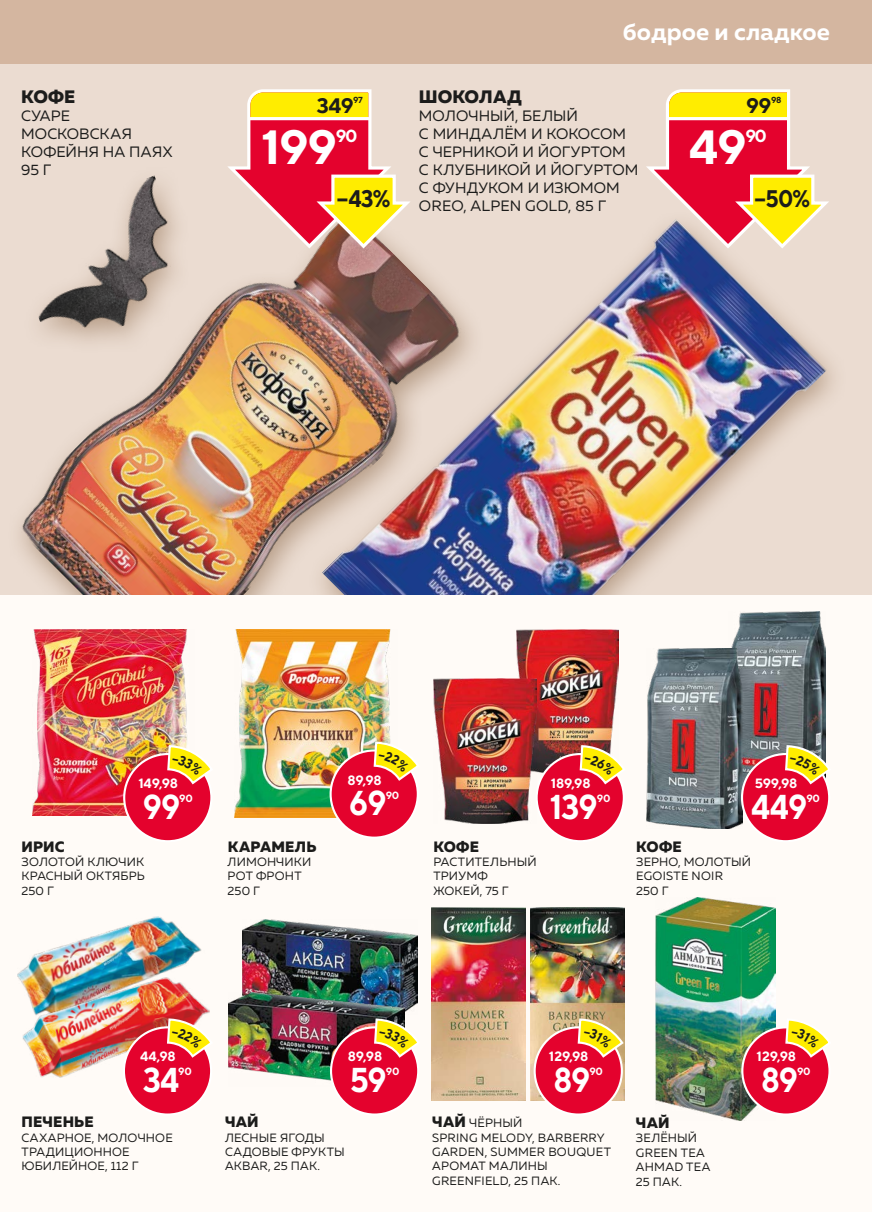
<style>
.page{position:relative;width:872px;height:1212px;background:#fff}
.page>*{position:absolute;margin:0;border:0;box-sizing:border-box;transform-origin:0 0}
.t1{font:700 48px "TT Norms";color:#fff}
.t2{font:700 34.5px "TT Norms";letter-spacing:-.025em;color:#fff;scale:.9 1}
.t3{font:700 24px "Muller";color:#fff}
.t4{font:700 24px "TT Norms";color:#1c1c1b;scale:.9 1}
.t5{font:700 21px "TT Norms";color:#1c1c1b}
.t6{font:800 18px "Muller";color:#1c1c1b}
.t7{font:700 17.55px "TT Norms";color:#fff}
.t8{font:15px/18px "Muller";color:#1c1c1b}
.t9{font:800 15px "Muller";letter-spacing:.01em;color:#1c1c1b}
.t10{font:700 13.5px "TT Norms";letter-spacing:-.015em;color:#fff}
.t11{font:12px/14.4px "Muller";letter-spacing:.015em;color:#1c1c1b}
.t12{font:700 10.5px "TT Norms";letter-spacing:-.025em;color:#fff}
.t13{font:700 8.7px "TT Norms";color:#1c1c1b}
.s1{font-weight:800;font-size:15px}
</style>
<div class="page">
<div style="left:0;top:64px;width:872px;height:531px;background:#ebdcd1"></div>
<img style="left:489px;top:251px;width:338px;height:344px">
<img style="left:19px;top:251px;width:470px;height:344px">
<div style="left:0;top:0;width:872px;height:64px;background:#d4b6a0"></div>
<svg style="left:646px;top:89px;width:183px;height:162px"></svg>
<hr style="left:668px;top:117px;width:120px;height:3px;background:#fff">
<div style="left:0;top:595px;width:872px;height:617px;background:#fffbf7"></div>
<svg style="left:227px;top:89px;width:183px;height:162px"></svg>
<hr style="left:249px;top:117px;width:120px;height:3px;background:#fff">
<img style="left:33px;top:630px;width:154px;height:186px">
<div style="left:124px;top:754px;width:87px;height:87px;background:#e4022d;border-radius:50%"></div>
<img style="left:235px;top:630px;width:156px;height:188px">
<div style="left:330px;top:750px;width:88px;height:88px;background:#e4022d;border-radius:50%"></div>
<div style="left:329px;top:749px;width:90px;height:90px;border:2px solid #fff;border-radius:50%"></div>
<img style="left:516px;top:630px;width:103px;height:143px">
<img style="left:434px;top:679px;width:102px;height:145px">
<div style="left:536px;top:754px;width:88px;height:87px;background:#e4022d;border-radius:50%"></div>
<div style="left:535px;top:753px;width:90px;height:89px;border:2px solid #fff;border-radius:50%"></div>
<img style="left:731px;top:612px;width:94px;height:171px">
<img style="left:646px;top:648px;width:97px;height:180px">
<div style="left:742px;top:754px;width:87px;height:87px;background:#e4022d;border-radius:50%"></div>
<img style="left:17px;top:916px;width:185px;height:65px">
<img style="left:21px;top:976px;width:189px;height:102px">
<div style="left:124px;top:1027px;width:87px;height:87px;background:#e4022d;border-radius:50%"></div>
<img style="left:242px;top:920px;width:176px;height:94px">
<img style="left:229px;top:992px;width:175px;height:89px">
<div style="left:331px;top:1027px;width:87px;height:87px;background:#e4022d;border-radius:50%"></div>
<img style="left:431px;top:908px;width:94px;height:192px">
<img style="left:530px;top:908px;width:94px;height:192px">
<div style="left:534px;top:1027px;width:88px;height:87px;background:#e4022d;border-radius:50%"></div>
<div style="left:533px;top:1026px;width:90px;height:89px;border:2px solid #fff;border-radius:50%"></div>
<img style="left:656px;top:897px;width:119px;height:224px">
<div style="left:742px;top:1027px;width:87px;height:87px;background:#e4022d;border-radius:50%"></div>
<div style="left:22px;top:163px;width:171px;height:194px;background:#ebdcd1"></div>
<img style="left:19px;top:176px;width:182px;height:177px">
<svg style="left:166px;top:744px;width:45px;height:93px"></svg>
<svg style="left:372px;top:740px;width:47px;height:94px"></svg>
<svg style="left:578px;top:744px;width:47px;height:93px"></svg>
<svg style="left:784px;top:744px;width:45px;height:93px"></svg>
<svg style="left:166px;top:1017px;width:45px;height:94px"></svg>
<svg style="left:373px;top:1017px;width:45px;height:94px"></svg>
<svg style="left:576px;top:1017px;width:49px;height:94px"></svg>
<svg style="left:784px;top:1020px;width:45px;height:91px"></svg>
<h3 class="t6" style="left:21px;top:86px;width:56px">КОФЕ</h3>
<p class="t8" style="left:21px;top:107px;width:153px">СУАРЕ<br>МОСКОВСКАЯ<br>КОФЕЙНЯ НА ПАЯХ<br>95 Г</p>
<h3 class="t5" style="left:317px;top:92px;width:38px">349</h3>
<p class="t13" style="left:353px;top:95px;width:11px">97</p>
<h1 class="t1" style="left:261px;top:117px;width:77px">199</h1>
<h3 class="t7" style="left:336px;top:125px;width:23px">90</h3>
<h3 class="t4" style="left:337px;top:183px;width:61px">−43%</h3>
<h3 class="t3" style="left:623px;top:17px;width:208px">бодрое и сладкое</h3>
<h3 class="t6" style="left:419px;top:86px;width:105px">ШОКОЛАД</h3>
<p class="t8" style="left:419px;top:107px;width:221px">МОЛОЧНЫЙ, БЕЛЫЙ<br>С МИНДАЛЁМ И КОКОСОМ<br>С ЧЕРНИКОЙ И ЙОГУРТОМ<br>С КЛУБНИКОЙ И ЙОГУРТОМ<br>С ФУНДУКОМ И ИЗЮМОМ<br>OREO, ALPEN GOLD, 85 Г</p>
<h3 class="t5" style="left:746px;top:92px;width:27px">99</h3>
<p class="t13" style="left:771px;top:95px;width:12px">98</p>
<h1 class="t1" style="left:689px;top:117px;width:59px">49</h1>
<h3 class="t7" style="left:745px;top:125px;width:23px">90</h3>
<h3 class="t4" style="left:754px;top:183px;width:63px">−50%</h3>
<p class="t10" style="left:138px;top:775px;width:41px">149,98</p>
<h2 class="t2" style="left:143px;top:785px;width:43px">99</h2>
<p class="t12" style="left:179px;top:792px;width:15px">90</p>
<p class="t10" style="left:347px;top:771px;width:36px">89,98</p>
<h2 class="t2" style="left:349px;top:781px;width:43px">69</h2>
<p class="t12" style="left:386px;top:788px;width:15px">90</p>
<p class="t10" style="left:551px;top:775px;width:41px">189,98</p>
<h2 class="t2" style="left:550px;top:785px;width:55px">139</h2>
<p class="t12" style="left:597px;top:792px;width:15px">90</p>
<p class="t10" style="left:754px;top:775px;width:44px">599,98</p>
<h2 class="t2" style="left:751px;top:785px;width:64px">449</h2>
<p class="t12" style="left:806px;top:792px;width:15px">90</p>
<p class="t9" style="left:22px;top:837px;width:45px">ИРИС</p>
<p class="t11" style="left:21px;top:854px;width:125px;text-align:justify">ЗОЛОТОЙ КЛЮЧИК КРАСНЫЙ ОКТЯБРЬ 250 Г</p>
<p class="t9" style="left:228px;top:837px;width:90px">КАРАМЕЛЬ</p>
<p class="t11" style="left:228px;top:854px;width:85px">ЛИМОНЧИКИ<br>РОТ ФРОНТ<br>250 Г</p>
<p class="t9" style="left:433px;top:837px;width:47px">КОФЕ</p>
<p class="t11" style="left:433px;top:854px;width:105px">РАСТИТЕЛЬНЫЙ<br>ТРИУМФ<br>ЖОКЕЙ, 75 Г</p>
<p class="t9" style="left:636px;top:837px;width:47px">КОФЕ</p>
<p class="t11" style="left:636px;top:854px;width:116px">ЗЕРНО, МОЛОТЫЙ<br>EGOISTE NOIR<br>250 Г</p>
<p class="t10" style="left:140px;top:1048px;width:37px">44,98</p>
<p class="t10" style="left:348px;top:1048px;width:36px">89,98</p>
<p class="t10" style="left:549px;top:1048px;width:41px">129,98</p>
<p class="t10" style="left:756px;top:1048px;width:41px">129,98</p>
<h2 class="t2" style="left:143px;top:1058px;width:42px">34</h2>
<p class="t12" style="left:178px;top:1065px;width:15px">90</p>
<h2 class="t2" style="left:350px;top:1058px;width:43px">59</h2>
<p class="t12" style="left:386px;top:1065px;width:15px">90</p>
<h2 class="t2" style="left:553px;top:1058px;width:42px">89</h2>
<p class="t12" style="left:589px;top:1065px;width:15px">90</p>
<h2 class="t2" style="left:761px;top:1058px;width:42px">89</h2>
<p class="t12" style="left:797px;top:1065px;width:15px">90</p>
<p class="t9" style="left:22px;top:1112px;width:74px">ПЕЧЕНЬЕ</p>
<p class="t11" style="left:22px;top:1130px;width:153px">САХАРНОЕ, МОЛОЧНОЕ<br>ТРАДИЦИОННОЕ<br>ЮБИЛЕЙНОЕ, 112 Г</p>
<p class="t9" style="left:225px;top:1112px;width:35px">ЧАЙ</p>
<p class="t11" style="left:225px;top:1130px;width:121px">ЛЕСНЫЕ ЯГОДЫ<br>САДОВЫЕ ФРУКТЫ<br>AKBAR, 25 ПАК.</p>
<p class="t11" style="left:432px;top:1116px;width:180px"><span class="s1">ЧАЙ</span> ЧЁРНЫЙ<br>SPRING MELODY, BARBERRY<br>GARDEN, SUMMER BOUQUET<br>АРОМАТ МАЛИНЫ<br>GREENFIELD, 25 ПАК.</p>
<p class="t9" style="left:636px;top:1113px;width:35px">ЧАЙ</p>
<p class="t11" style="left:636px;top:1131px;width:76px">ЗЕЛЁНЫЙ<br>GREEN TEA<br>AHMAD TEA<br>25 ПАК.</p>
</div>
